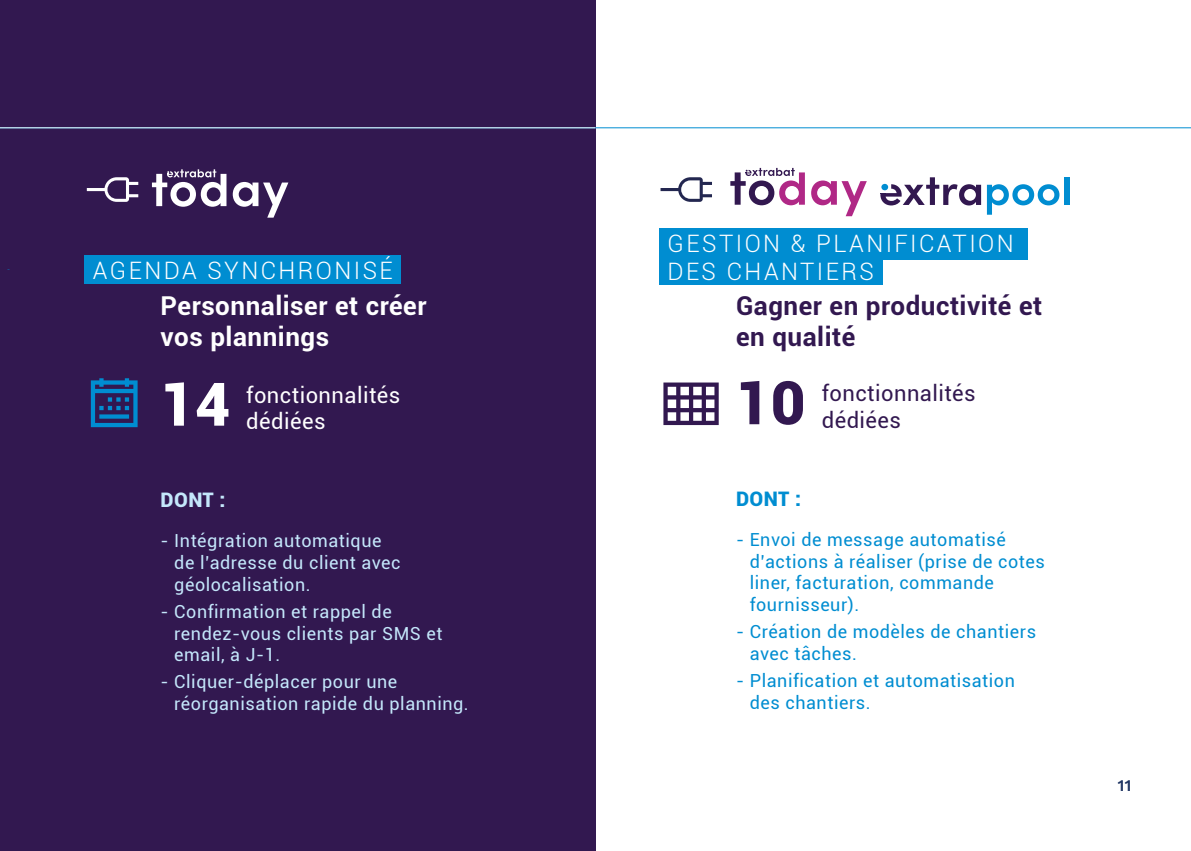
<style>
.page{position:relative;width:1191px;height:851px;background:#fff}
.page>*{position:absolute;margin:0;border:0;box-sizing:border-box;transform-origin:0 0}
.t1{font:900 60px "Roboto";color:#fff}
.t2{font:900 60px "Roboto";color:#321850}
.t3{font:700 26px/31.2px "Roboto";letter-spacing:.02em;color:#fff}
.t4{font:700 26px/31.2px "Roboto";letter-spacing:.02em;color:#321850}
.t5{font:300 24px/28.8px "Roboto";letter-spacing:.1em;color:#fff}
.t6{font:22px/26.4px "Roboto";letter-spacing:.02em;color:#fff}
.t7{font:22px/26.4px "Roboto";letter-spacing:.02em;color:#321850}
.t8{font:900 20px "Roboto";color:#c4e7fb}
.t9{font:900 20px "Roboto";color:#008dd1}
.t10{font:18px/21.6px "Roboto";letter-spacing:.03em;color:#008dd1}
.t11{font:18px/21.6px "Roboto";letter-spacing:.03em;color:#c4e7fb}
.t12{font:16px "Work Sans";color:#1f3563}
</style>
<div class="page">
<div style="left:0;top:0;width:595px;height:850px;background:#321850"></div>
<div style="left:84px;top:255px;width:317px;height:29px;background:#008dd1"></div>
<div style="left:659px;top:228px;width:368px;height:57px;background:#008dd1"></div>
<hr style="left:0;top:127px;width:1191px;height:1px;background:#008dd1">
<hr style="left:0;top:127px;width:595px;height:1px;background:#fff">
<svg style="left:152px;top:169px;width:74px;height:38px"></svg>
<svg style="left:233px;top:182px;width:55px;height:35px"></svg>
<div style="left:883px;top:260px;width:154px;height:29px;background:#fff"></div>
<svg style="left:730px;top:168px;width:75px;height:37px"></svg>
<svg style="left:811px;top:180px;width:56px;height:36px"></svg>
<svg style="left:880px;top:177px;width:101px;height:28px"></svg>
<svg style="left:987px;top:184px;width:72px;height:31px"></svg>
<div style="left:1064px;top:177px;width:5px;height:28px;background:#008dd1"></div>
<svg style="left:660px;top:177px;width:52px;height:25px"></svg>
<svg style="left:87px;top:177px;width:51px;height:25px"></svg>
<h3 class="t5" style="left:667px;top:228px;width:348px">GESTION &amp; PLANIFICATION<br>DES CHANTIERS</h3>
<h3 class="t5" style="left:93px;top:255px;width:301px">AGENDA SYNCHRONISÉ</h3>
<h3 class="t5" style="left:667px;top:256px;width:290px">AGENDA E PLANNING</h3>
<h2 class="t3" style="left:161px;top:289px;width:267px">Personnaliser et créer vos plannings</h2>
<h2 class="t4" style="left:736px;top:289px;width:308px">Gagner en productivité et en qualité</h2>
<h1 class="t1" style="left:159px;top:362px;width:72px">14</h1>
<h1 class="t2" style="left:734px;top:360px;width:72px">10</h1>
<p class="t6" style="left:246px;top:380px;width:155px">fonctionnalités dédiées</p>
<p class="t7" style="left:821px;top:379px;width:155px">fonctionnalités dédiées</p>
<p class="t8" style="left:161px;top:485px;width:66px">DONT :</p>
<p class="t9" style="left:736px;top:484px;width:66px">DONT :</p>
<p class="t11" style="left:174px;top:529px;width:228px;text-indent:-14px">- Intégration automatique de l’adresse du client avec géolocalisation.</p>
<p class="t11" style="left:174px;top:600px;width:270px;text-indent:-14px">- Confirmation et rappel de rendez-vous clients par SMS et email, à J-1.</p>
<p class="t11" style="left:174px;top:670px;width:296px;text-indent:-14px">- Cliquer-déplacer pour une réorganisation rapide du planning.</p>
<p class="t10" style="left:749px;top:528px;width:296px;text-indent:-14px">- Envoi de message automatisé d’actions à réaliser (prise de cotes liner, facturation, commande fournisseur).</p>
<p class="t10" style="left:749px;top:620px;width:288px;text-indent:-14px">- Création de modèles de chantiers avec tâches.</p>
<p class="t10" style="left:749px;top:669px;width:267px;text-indent:-14px">- Planification et automatisation des chantiers.</p>
<p class="t12" style="left:1117px;top:773px;width:15px">11</p>
</div>
